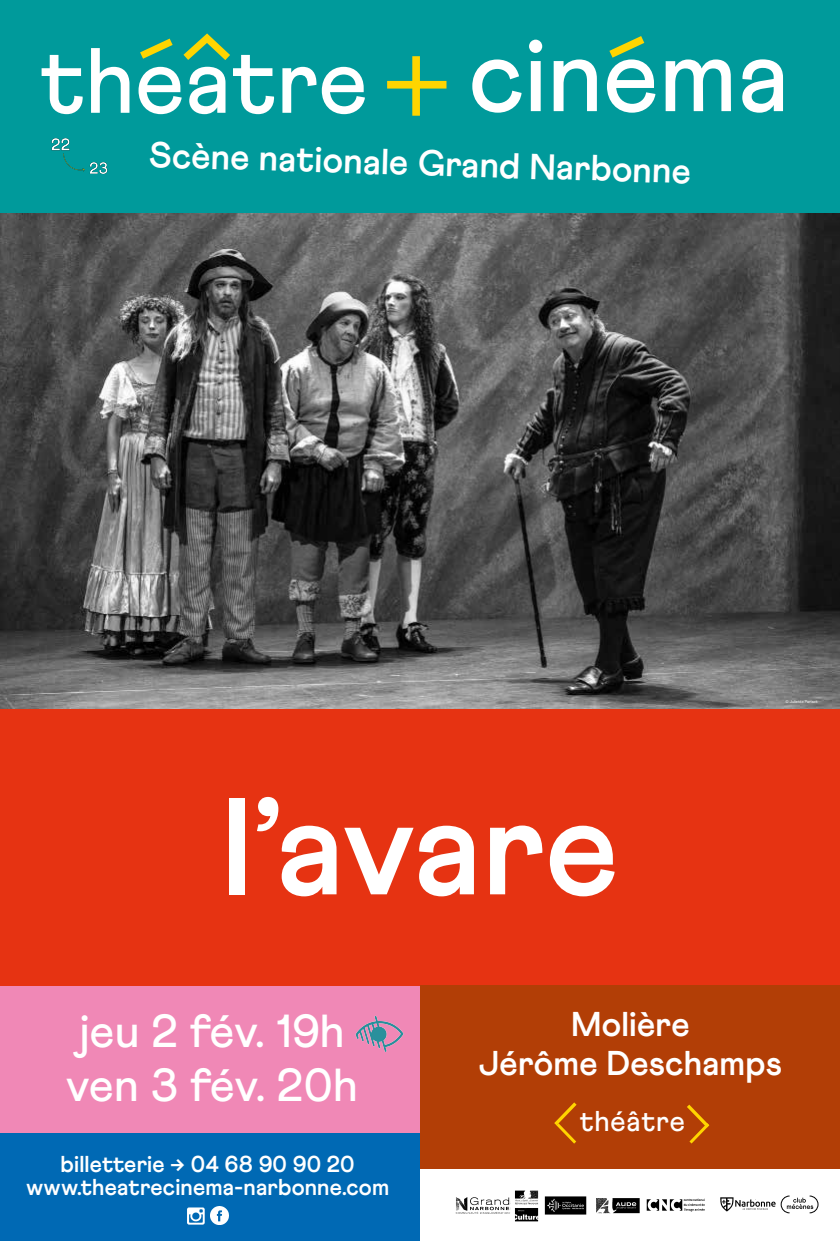
<style>
.page{position:relative;width:840px;height:1241px;background:#fff}
.page>*{position:absolute;margin:0;border:0;box-sizing:border-box;transform-origin:0 0}
.t1{font:700 137.5px "Athletics";letter-spacing:-.005em;color:#fff}
.t2{font:500 92.4px "Athletics";letter-spacing:.005em;color:#fff}
.t3{font:500 46.25px/53.5px "Athletics";letter-spacing:.005em;color:#fff}
.t4{font:700 36.12px "Athletics";color:#fff}
.t5{font:700 34.4px/39px "Athletics";letter-spacing:.005em;color:#fff;text-align:center}
.t6{font:500 28.65px "Athletics";letter-spacing:.025em;color:#fff}
.t7{font:700 23px/23px "Athletics";letter-spacing:.005em;color:#fff;text-align:center}
.t8{font:4px "Athletics";color:#fff}
.s1{font-size:103.85px}
</style>
<div class="page">
<img style="left:0;top:213px;width:840px;height:496px">
<div style="left:0;top:0;width:840px;height:213px;background:#009a9b"></div>
<div style="left:0;top:985px;width:420px;height:153px;background:#f088b6"></div>
<div style="left:0;top:1132px;width:420px;height:108px;background:#0069b4"></div>
<div style="left:0;top:709px;width:840px;height:276px;background:#e63312"></div>
<div style="left:420px;top:985px;width:420px;height:183px;background:#b23e06"></div>
<img style="left:211px;top:1206px;width:17px;height:18px">
<img style="left:187px;top:1207px;width:18px;height:18px">
<div style="left:412px;top:56px;width:8px;height:60px;background:#ffd500"></div>
<svg style="left:140px;top:33px;width:90px;height:27px"></svg>
<div style="left:387px;top:81px;width:59px;height:8px;background:#ffd500"></div>
<svg style="left:609px;top:36px;width:36px;height:22px"></svg>
<img style="left:515px;top:1190px;width:24px;height:32px">
<img style="left:545px;top:1196px;width:42px;height:19px">
<img style="left:596px;top:1198px;width:44px;height:16px">
<img style="left:646px;top:1198px;width:59px;height:14px">
<img style="left:736px;top:1199px;width:39px;height:10px">
<img style="left:720px;top:1197px;width:14px;height:15px">
<img style="left:455px;top:1197px;width:55px;height:17px">
<svg style="left:780px;top:1195px;width:39px;height:18px"></svg>
<img style="left:356px;top:1016px;width:47px;height:36px">
<svg style="left:687px;top:1104px;width:23px;height:40px"></svg>
<svg style="left:554px;top:1102px;width:23px;height:42px"></svg>
<img style="left:51px;top:138px;width:57px;height:36px">
<h2 class="t2" style="left:40px;top:27px;width:750px">theatre <span class="s1">cinema</span></h2>
<h3 class="t4" style="left:150px;top:132px;width:544px;rotate:2deg">Scène nationale Grand Narbonne</h3>
<h1 class="t1" style="left:221px;top:765px;width:399px">l’avare</h1>
<p class="t8" style="left:785px;top:699px;width:34px">© Juliette Parisot</p>
<h3 class="t3" style="left:66px;top:1004px;width:294px">jeu 2 fév. 19h ven 3 fév. 20h</h3>
<p class="t7" style="left:26px;top:1152px;width:365px">billetterie → 04 68 90 90 20 www.theatrecinema-narbonne.com</p>
<h3 class="t5" style="left:479px;top:1004px;width:304px">Molière<br>Jérôme Deschamps</h3>
<p class="t6" style="left:580px;top:1104px;width:107px">théâtre</p>
</div>
